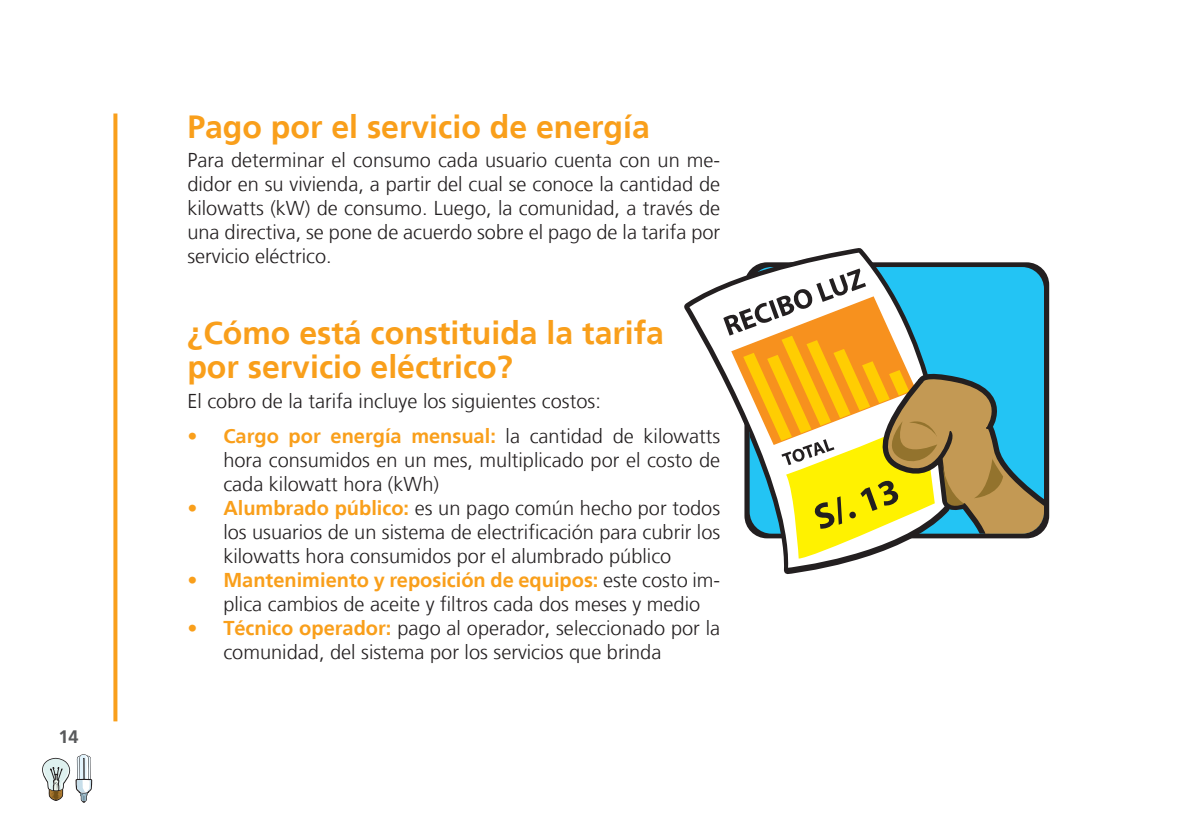
<style>
.page{position:relative;width:1191px;height:840px;background:#fff}
.page>*{position:absolute;margin:0;border:0;box-sizing:border-box;transform-origin:0 0}
.t1{font:700 32px/34px "Frutiger LT";color:#f99f1b}
.t2{font:300 20px/24px "Frutiger LT";color:#231f20;text-align:justify}
.t3{font:700 18px "Frutiger LT";color:#58595b}
.s1{font-weight:700;color:#f99f1b}
</style>
<div class="page">
<svg style="left:42px;top:754px;width:51px;height:48px"></svg>
<svg style="left:113px;top:113px;width:4px;height:608px;background:#f9a933"></svg>
<svg style="left:689px;top:252px;width:255px;height:127px"></svg>
<svg style="left:723px;top:268px;width:321px;height:306px"></svg>
<p class="t3" style="left:58px;top:725px;width:22px">14</p>
<h1 class="t1" style="left:187px;top:109px;width:464px">Pago por el servicio de energía</h1>
<p class="t2" style="left:187px;top:148px;width:534px">Para determinar el consumo cada usuario cuenta con un me&shy;didor en su vivienda, a partir del cual se conoce la cantidad de kilowatts (kW) de consumo. Luego, la comunidad, a través de una directiva, se pone de acuerdo sobre el pago de la tarifa por servicio eléctrico.</p>
<h1 class="t1" style="left:187px;top:316px;width:478px">¿Cómo está constituida la tarifa por servicio eléctrico?</h1>
<p class="t2" style="left:187px;top:389px;width:415px">El cobro de la tarifa incluye los siguientes costos:</p>
<p class="t2" style="left:223px;top:424px;width:498px;text-indent:-36px"><span class="s1">• Cargo por energía mensual:</span> la cantidad de kilowatts hora consumidos en un mes, multiplicado por el costo de cada kilowatt hora (kWh)</p>
<p class="t2" style="left:223px;top:496px;width:498px;text-indent:-36px"><span class="s1">• Alumbrado público:</span> es un pago común hecho por todos los usuarios de un sistema de electrificación para cubrir los kilowatts hora consumidos por el alumbrado público</p>
<p class="t2" style="left:223px;top:568px;width:498px;text-indent:-36px"><span class="s1">• Mantenimiento y reposición de equipos:</span> este costo im&shy;plica cambios de aceite y filtros cada dos meses y medio</p>
<p class="t2" style="left:223px;top:616px;width:498px;text-indent:-36px"><span class="s1">• Técnico operador:</span> pago al operador, seleccionado por la comunidad, del sistema por los servicios que brinda</p>
</div>
